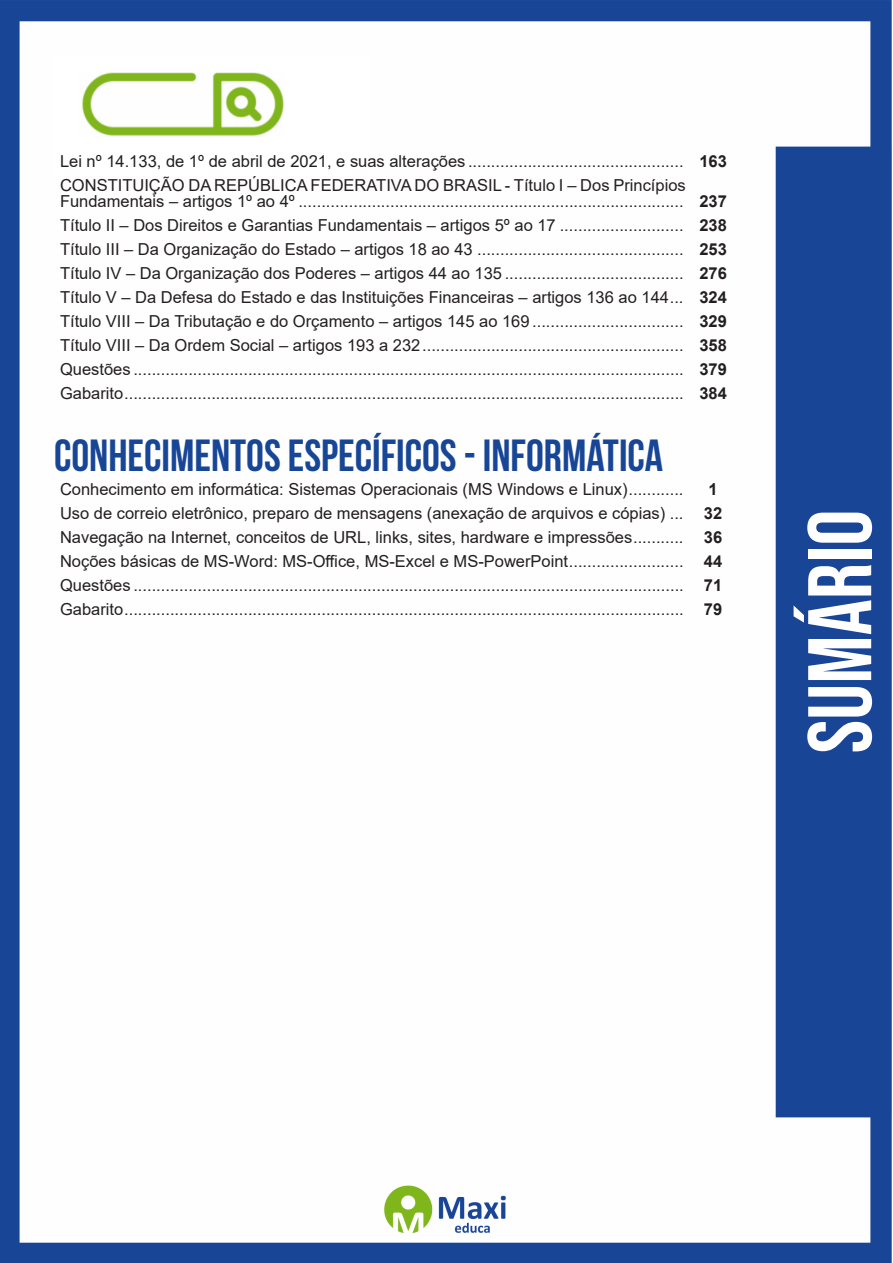
<style>
.page{position:relative;width:893px;height:1263px;background:#fff}
.page>*{position:absolute;margin:0;border:0;box-sizing:border-box;transform-origin:0 0}
.t1{font:90px "Bebas Neue";color:#fff}
.t2{font:700 45px "Bebas Neue";color:#184696}
.ALTERNATIVAS{font:16.5px/16.5px "Arial";color:#231f20}
.INDICE{font:700 16.5px "Arial";color:#231f20}
</style>
<div class="page">
<img style="left:0;top:0;width:892px;height:1263px">
<div style="left:53px;top:55px;width:317px;height:121px;background:#fff"></div>
<img style="left:82px;top:72px;width:201px;height:64px">
<p class="ALTERNATIVAS" style="left:60px;top:153px;width:625px">Lei nº 14.133, de 1º de abril de 2021, e suas alterações ...............................................</p>
<p class="INDICE" style="left:699px;top:149px;width:29px">163</p>
<p class="ALTERNATIVAS" style="left:60px;top:177px;width:627px">CONSTITUIÇÃO DA REPÚBLICA FEDERATIVA DO BRASIL - Título I – Dos Princípios<br>Fundamentais – artigos 1º ao 4º ....................................................................................</p>
<p class="INDICE" style="left:699px;top:190px;width:29px">237</p>
<p class="ALTERNATIVAS" style="left:60px;top:217px;width:625px">Título II – Dos Direitos e Garantias Fundamentais – artigos 5º ao 17 ...........................</p>
<p class="INDICE" style="left:699px;top:214px;width:29px">238</p>
<p class="ALTERNATIVAS" style="left:60px;top:241px;width:625px">Título III – Da Organização do Estado – artigos 18 ao 43 .............................................</p>
<p class="INDICE" style="left:699px;top:238px;width:29px">253</p>
<p class="ALTERNATIVAS" style="left:60px;top:265px;width:625px">Título IV – Da Organização dos Poderes – artigos 44 ao 135 .......................................</p>
<p class="INDICE" style="left:699px;top:262px;width:29px">276</p>
<p class="ALTERNATIVAS" style="left:60px;top:289px;width:625px">Título V – Da Defesa do Estado e das Instituições Financeiras – artigos 136 ao 144...</p>
<p class="INDICE" style="left:699px;top:286px;width:29px">324</p>
<p class="ALTERNATIVAS" style="left:60px;top:313px;width:625px">Título VIII – Da Tributação e do Orçamento – artigos 145 ao 169 .................................</p>
<p class="INDICE" style="left:699px;top:310px;width:29px">329</p>
<p class="ALTERNATIVAS" style="left:60px;top:337px;width:625px">Título VIII – Da Ordem Social – artigos 193 a 232.........................................................</p>
<p class="INDICE" style="left:699px;top:334px;width:29px">358</p>
<p class="ALTERNATIVAS" style="left:60px;top:361px;width:625px">Questões ........................................................................................................................</p>
<p class="INDICE" style="left:699px;top:358px;width:29px">379</p>
<p class="ALTERNATIVAS" style="left:60px;top:385px;width:625px">Gabarito..........................................................................................................................</p>
<p class="INDICE" style="left:699px;top:382px;width:29px">384</p>
<p class="t2" style="left:54px;top:430px;width:611px">CONHECIMENTOS ESPECÍFICOS - INFORMÁTICA</p>
<p class="ALTERNATIVAS" style="left:60px;top:480px;width:625px">Conhecimento em informática: Sistemas Operacionais (MS Windows e Linux)............</p>
<p class="INDICE" style="left:708px;top:477px;width:11px">1</p>
<p class="ALTERNATIVAS" style="left:60px;top:504px;width:625px">Uso de correio eletrônico, preparo de mensagens (anexação de arquivos e cópias) ...</p>
<p class="INDICE" style="left:704px;top:501px;width:20px">32</p>
<p class="ALTERNATIVAS" style="left:60px;top:528px;width:625px">Navegação na Internet, conceitos de URL, links, sites, hardware e impressões...........</p>
<p class="INDICE" style="left:704px;top:525px;width:20px">36</p>
<p class="ALTERNATIVAS" style="left:60px;top:552px;width:625px">Noções básicas de MS-Word: MS-Office, MS-Excel e MS-PowerPoint.........................</p>
<p class="INDICE" style="left:704px;top:549px;width:20px">44</p>
<p class="ALTERNATIVAS" style="left:60px;top:576px;width:625px">Questões ........................................................................................................................</p>
<p class="INDICE" style="left:704px;top:573px;width:20px">71</p>
<p class="ALTERNATIVAS" style="left:60px;top:600px;width:625px">Gabarito..........................................................................................................................</p>
<p class="INDICE" style="left:704px;top:597px;width:20px">79</p>
<h1 class="t1" style="left:789px;top:753px;width:245px;rotate:-90deg">sumário</h1>
</div>
